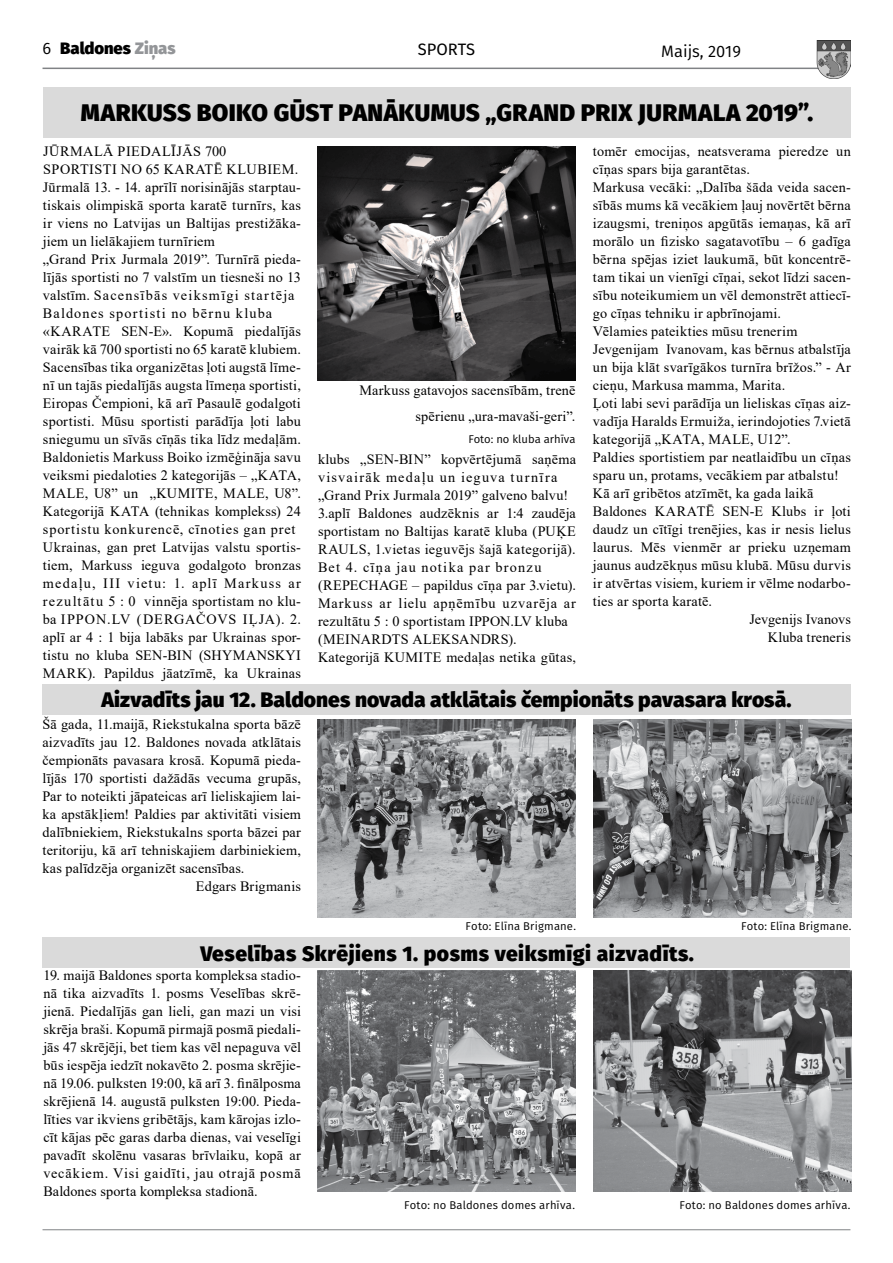
<style>
.page{position:relative;width:893px;height:1263px;background:#fff}
.page>*{position:absolute;margin:0;border:0;box-sizing:border-box;transform-origin:0 0}
.t1{font:800 24px "Fira Sans";letter-spacing:.015em;color:#000}
.t2{font:800 21px "Fira Sans";letter-spacing:.005em;color:#000}
.t3{font:800 21px "Fira Sans";letter-spacing:.025em;color:#000}
.t4{font:800 16.5px "Fira Sans";color:#000}
.t5{font:16.5px "Fira Sans";color:#000}
.t6{font:16.5px "Fira Sans";color:#000}
.t7{font:14.25px/18px "Times New Roman";letter-spacing:.015em;color:#000}
.t8{font:11.25px "Fira Sans";letter-spacing:.015em;color:#000}
.s1{font-weight:400}
.s2{color:#939598}
</style>
<div class="page">
<hr style="left:43px;top:68px;width:799px;height:1px;background:#808285">
<hr style="left:43px;top:1229px;width:807px;height:1px;background:#808285">
<img style="left:816px;top:40px;width:34px;height:39px">
<div style="left:43px;top:87px;width:808px;height:51px;background:#dadada"></div>
<div style="left:43px;top:684px;width:808px;height:30px;background:#dadada"></div>
<div style="left:43px;top:937px;width:807px;height:30px;background:#dadada"></div>
<img style="left:318px;top:146px;width:258px;height:234px">
<img style="left:318px;top:719px;width:258px;height:198px">
<img style="left:318px;top:970px;width:258px;height:222px">
<img style="left:593px;top:719px;width:258px;height:198px">
<img style="left:593px;top:970px;width:258px;height:222px">
<p class="t4" style="left:43px;top:36px;width:135px"><span class="s1">6</span> Baldones <span class="s2">Ziņas</span></p>
<p class="t6" style="left:418px;top:38px;width:59px">SPORTS</p>
<p class="t5" style="left:661px;top:40px;width:81px">Maijs, 2019</p>
<h1 class="t1" style="left:81px;top:96px;width:734px">MARKUSS BOIKO GŪST PANĀKUMUS „GRAND PRIX JURMALA 2019”.</h1>
<p class="t7" style="left:593px;top:142px;width:259px">tomēr emocijas, neatsverama pieredze un</p>
<p class="t7" style="left:593px;top:160px;width:158px">cīņas spars bija garantētas.</p>
<p class="t7" style="left:593px;top:178px;width:259px">Markusa vecāki: „Dalība šāda veida sacen-</p>
<p class="t7" style="left:593px;top:196px;width:259px">sībās mums kā vecākiem ļauj novērtēt bērna</p>
<p class="t7" style="left:593px;top:214px;width:259px">izaugsmi, treniņos apgūtās iemaņas, kā arī</p>
<p class="t7" style="left:593px;top:232px;width:259px">morālo un fizisko sagatavotību – 6 gadīga</p>
<p class="t7" style="left:593px;top:250px;width:259px">bērna spējas iziet laukumā, būt koncentrē-</p>
<p class="t7" style="left:593px;top:268px;width:259px">tam tikai un vienīgi cīņai, sekot līdzi sacen-</p>
<p class="t7" style="left:593px;top:286px;width:259px">sību noteikumiem un vēl demonstrēt attiecī-</p>
<p class="t7" style="left:593px;top:304px;width:190px">go cīņas tehniku ir apbrīnojami.</p>
<p class="t7" style="left:593px;top:322px;width:206px">Vēlamies pateikties mūsu trenerim</p>
<p class="t7" style="left:593px;top:340px;width:259px">Jevgenijam Ivanovam, kas bērnus atbalstīja</p>
<p class="t7" style="left:593px;top:358px;width:259px">un bija klāt svarīgākos turnīra brīžos.” - Ar</p>
<p class="t7" style="left:593px;top:376px;width:194px">cieņu, Markusa mamma, Marita.</p>
<p class="t7" style="left:593px;top:394px;width:259px">Ļoti labi sevi parādīja un lieliskas cīņas aiz-</p>
<p class="t7" style="left:593px;top:412px;width:259px">vadīja Haralds Ermuiža, ierindojoties 7.vietā</p>
<p class="t7" style="left:593px;top:430px;width:199px">kategorijā „KATA, MALE, U12”.</p>
<p class="t7" style="left:593px;top:448px;width:259px">Paldies sportistiem par neatlaidību un cīņas</p>
<p class="t7" style="left:593px;top:466px;width:247px">sparu un, protams, vecākiem par atbalstu!</p>
<p class="t7" style="left:593px;top:484px;width:222px">Kā arī gribētos atzīmēt, ka gada laikā</p>
<p class="t7" style="left:593px;top:502px;width:259px">Baldones KARATĒ SEN-E Klubs ir ļoti</p>
<p class="t7" style="left:593px;top:520px;width:259px">daudz un cītīgi trenējies, kas ir nesis lielus</p>
<p class="t7" style="left:593px;top:538px;width:259px">laurus. Mēs vienmēr ar prieku uzņemam</p>
<p class="t7" style="left:593px;top:556px;width:259px">jaunus audzēkņus mūsu klubā. Mūsu durvis</p>
<p class="t7" style="left:593px;top:574px;width:259px">ir atvērtas visiem, kuriem ir vēlme nodarbo-</p>
<p class="t7" style="left:593px;top:592px;width:121px">ties ar sporta karatē.</p>
<p class="t7" style="left:749px;top:610px;width:103px">Jevgenijs Ivanovs</p>
<p class="t7" style="left:768px;top:628px;width:85px">Kluba treneris</p>
<p class="t7" style="left:43px;top:142px;width:259px">JŪRMALĀ PIEDALĪJĀS 700<br>SPORTISTI NO 65 KARATĒ KLUBIEM.<br>Jūrmalā 13. - 14. aprīlī norisinājās starptau&shy;tiskais olimpiskā sporta karatē turnīrs, kas ir viens no Latvijas un Baltijas prestižāka&shy;jiem un lielākajiem turnīriem<br>„Grand Prix Jurmala 2019”. Turnīrā pieda&shy;lījās sportisti no 7 valstīm un tiesneši no 13 valstīm. Sacensībās veiksmīgi startēja Baldones sportisti no bērnu kluba «KARATE SEN-E». Kopumā piedalījās vairāk kā 700 sportisti no 65 karatē klubiem.<br>Sacensības tika organizētas ļoti augstā līme&shy;nī un tajās piedalījās augsta līmeņa sportisti, Eiropas Čempioni, kā arī Pasaulē godalgoti sportisti. Mūsu sportisti parādīja ļoti labu sniegumu un sīvās cīņās tika līdz medaļām.<br>Baldonietis Markuss Boiko izmēģināja savu veiksmi piedaloties 2 kategorijās – „KATA, MALE, U8” un „KUMITE, MALE, U8”.<br>Kategorijā KATA (tehnikas komplekss) 24 sportistu konkurencē, cīnoties gan pret Ukrainas, gan pret Latvijas valstu sportis&shy;tiem, Markuss ieguva godalgoto bronzas medaļu, III vietu: 1. aplī Markuss ar rezultātu 5 : 0 vinnēja sportistam no klu&shy;ba IPPON.LV (DERGAČOVS IĻJA). 2. aplī ar 4 : 1 bija labāks par Ukrainas spor&shy;tistu no kluba SEN-BIN (SHYMANSKYI MARK). Papildus jāatzīmē, ka Ukrainas</p>
<p class="t7" style="left:360px;top:376px;width:217px;line-height:26.5px;text-align:right">Markuss gatavojos sacensībām, trenē spērienu „ura-mavaši-geri”.</p>
<p class="t8" style="left:468px;top:432px;width:108px">Foto: no kluba arhīva</p>
<p class="t7" style="left:318px;top:450px;width:259px">klubs „SEN-BIN” kopvērtējumā saņēma visvairāk medaļu un ieguva turnīra „Grand Prix Jurmala 2019” galveno balvu!<br>3.aplī Baldones audzēknis ar 1:4 zaudēja sportistam no Baltijas karatē kluba (PUĶE RAULS, 1.vietas ieguvējs šajā kategorijā).<br>Bet 4. cīņa jau notika par bronzu (REPECHAGE – papildus cīņa par 3.vietu).<br>Markuss ar lielu apņēmību uzvarēja ar rezultātu 5 : 0 sportistam IPPON.LV kluba (MEINARDTS ALEKSANDRS).<br>Kategorijā KUMITE medaļas netika gūtas,</p>
<h2 class="t2" style="left:101px;top:685px;width:691px">Aizvadīts jau 12. Baldones novada atklātais čempionāts pavasara krosā.</h2>
<p class="t7" style="left:43px;top:715px;width:260px">Šā gada, 11.maijā, Riekstukalna sporta bāzē</p>
<p class="t7" style="left:43px;top:733px;width:260px">aizvadīts jau 12. Baldones novada atklātais</p>
<p class="t7" style="left:43px;top:751px;width:260px">čempionāts pavasara krosā. Kopumā pieda-</p>
<p class="t7" style="left:43px;top:769px;width:260px">lījās 170 sportisti dažādās vecuma grupās,</p>
<p class="t7" style="left:43px;top:787px;width:260px">Par to noteikti jāpateicas arī lieliskajiem lai-</p>
<p class="t7" style="left:43px;top:805px;width:260px">ka apstākļiem! Paldies par aktivitāti visiem</p>
<p class="t7" style="left:43px;top:823px;width:260px">dalībniekiem, Riekstukalns sporta bāzei par</p>
<p class="t7" style="left:43px;top:841px;width:260px">teritoriju, kā arī tehniskajiem darbiniekiem,</p>
<p class="t7" style="left:43px;top:859px;width:203px">kas palīdzēja organizēt sacensības.</p>
<p class="t7" style="left:196px;top:877px;width:107px">Edgars Brigmanis</p>
<p class="t8" style="left:466px;top:918px;width:112px">Foto: Elīna Brigmane.</p>
<h2 class="t3" style="left:200px;top:939px;width:495px">Veselības Skrējiens 1. posms veiksmīgi aizvadīts.</h2>
<p class="t8" style="left:741px;top:918px;width:112px">Foto: Elīna Brigmane.</p>
<p class="t7" style="left:43px;top:966px;width:259px;text-align:justify">19. maijā Baldones sporta kompleksa stadio&shy;nā tika aizvadīts 1. posms Veselības skrē&shy;jienā. Piedalījās gan lieli, gan mazi un visi skrēja braši. Kopumā pirmajā posmā piedali&shy;jās 47 skrējēji, bet tiem kas vēl nepaguva vēl būs iespēja iedzīt nokavēto 2. posma skrējie&shy;nā 19.06. pulksten 19:00, kā arī 3. finālposma skrējienā 14. augustā pulksten 19:00. Pieda&shy;līties var ikviens gribētājs, kam kārojas izlo&shy;cīt kājas pēc garas darba dienas, vai veselīgi pavadīt skolēnu vasaras brīvlaiku, kopā ar vecākiem. Visi gaidīti, jau otrajā posmā Baldones sporta kompleksa stadionā.</p>
<p class="t8" style="left:404px;top:1197px;width:172px">Foto: no Baldones domes arhīva.</p>
<p class="t8" style="left:679px;top:1197px;width:172px">Foto: no Baldones domes arhīva.</p>
</div>
